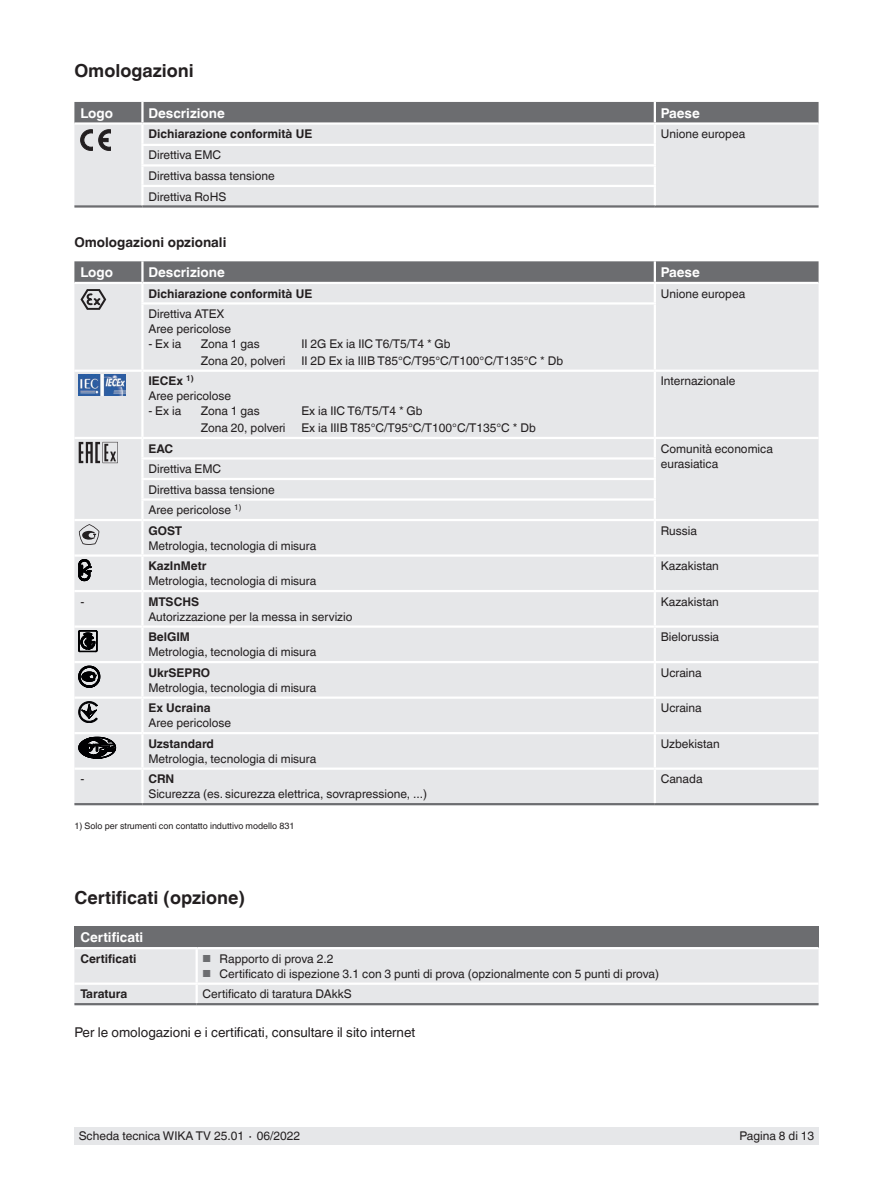
<style>
.page{position:relative;width:893px;height:1188px;background:#fff}
.page>*{position:absolute;margin:0;border:0;box-sizing:border-box;transform-origin:0 0}
.t1{font:700 18px "Helvetica World";color:#231f20}
.t2{font:13.5px "Helvetica World";color:#231f20}
.t3{font:700 13.5px "Helvetica World";color:#fff}
.t4{font:700 13.5px "Helvetica World";color:#231f20}
.t5{font:12px/20.5px "Helvetica World";color:#231f20}
.t6{font:700 12px "Helvetica World";color:#231f20}
.t7{font:9px "Helvetica World";color:#231f20}
.s1{font-weight:700}
.s2{font-size:10.2px;color:#6c6d70}
</style>
<div class="page">
<div style="left:74px;top:1128px;width:745px;height:17px;background:#e6e7e9"></div>
<hr style="left:74px;top:205px;width:68px;height:3px;background:#6c6d70">
<hr style="left:655px;top:205px;width:164px;height:3px;background:#6c6d70">
<hr style="left:142px;top:205px;width:513px;height:3px;background:#6c6d70">
<svg style="left:74px;top:102px;width:745px;height:103px;background:#cecfd1"></svg>
<div style="left:74px;top:310px;width:745px;height:493px;background:#e6e7e9"></div>
<hr style="left:142px;top:437px;width:513px;height:2px;background:#fff">
<hr style="left:141px;top:457px;width:515px;height:3px;background:#fff">
<hr style="left:141px;top:478px;width:515px;height:2px;background:#fff">
<hr style="left:141px;top:498px;width:515px;height:3px;background:#fff">
<hr style="left:142px;top:519px;width:513px;height:2px;background:#fff">
<hr style="left:142px;top:554px;width:513px;height:3px;background:#fff">
<hr style="left:142px;top:768px;width:513px;height:2px;background:#fff">
<hr style="left:141px;top:557px;width:3px;height:33px;background:#fff">
<hr style="left:654px;top:557px;width:2px;height:33px;background:#fff">
<hr style="left:141px;top:628px;width:3px;height:33px;background:#fff">
<hr style="left:654px;top:628px;width:2px;height:33px;background:#fff">
<hr style="left:142px;top:661px;width:513px;height:2px;background:#fff">
<hr style="left:141px;top:663px;width:3px;height:34px;background:#fff">
<hr style="left:655px;top:661px;width:164px;height:2px;background:#fff">
<hr style="left:654px;top:663px;width:2px;height:34px;background:#fff">
<hr style="left:74px;top:661px;width:68px;height:2px;background:#fff">
<hr style="left:74px;top:625px;width:68px;height:3px;background:#fff">
<hr style="left:142px;top:625px;width:513px;height:3px;background:#fff">
<hr style="left:655px;top:625px;width:164px;height:3px;background:#fff">
<hr style="left:74px;top:590px;width:68px;height:2px;background:#fff">
<hr style="left:142px;top:590px;width:513px;height:2px;background:#fff">
<hr style="left:141px;top:592px;width:3px;height:33px;background:#fff">
<hr style="left:655px;top:590px;width:164px;height:2px;background:#fff">
<hr style="left:654px;top:592px;width:2px;height:33px;background:#fff">
<hr style="left:141px;top:734px;width:3px;height:34px;background:#fff">
<hr style="left:654px;top:734px;width:2px;height:34px;background:#fff">
<hr style="left:74px;top:370px;width:68px;height:2px;background:#fff">
<hr style="left:142px;top:370px;width:513px;height:2px;background:#fff">
<hr style="left:74px;top:554px;width:68px;height:3px;background:#fff">
<hr style="left:74px;top:768px;width:68px;height:2px;background:#fff">
<hr style="left:655px;top:554px;width:164px;height:3px;background:#fff">
<hr style="left:655px;top:768px;width:164px;height:2px;background:#fff">
<hr style="left:654px;top:372px;width:2px;height:65px;background:#fff">
<hr style="left:141px;top:372px;width:3px;height:65px;background:#fff">
<hr style="left:74px;top:803px;width:68px;height:2px;background:#6c6d70">
<hr style="left:142px;top:803px;width:513px;height:2px;background:#6c6d70">
<hr style="left:655px;top:803px;width:164px;height:2px;background:#6c6d70">
<hr style="left:141px;top:305px;width:3px;height:65px;background:#fff">
<hr style="left:654px;top:305px;width:2px;height:65px;background:#fff">
<hr style="left:655px;top:370px;width:164px;height:2px;background:#fff">
<hr style="left:74px;top:437px;width:68px;height:2px;background:#fff">
<hr style="left:141px;top:439px;width:3px;height:18px;background:#fff">
<hr style="left:141px;top:460px;width:3px;height:18px;background:#fff">
<hr style="left:141px;top:480px;width:3px;height:18px;background:#fff">
<hr style="left:141px;top:501px;width:3px;height:18px;background:#fff">
<hr style="left:74px;top:519px;width:68px;height:2px;background:#fff">
<hr style="left:655px;top:437px;width:164px;height:2px;background:#fff">
<svg style="left:654px;top:439px;width:2px;height:80px"></svg>
<hr style="left:655px;top:519px;width:164px;height:2px;background:#fff">
<hr style="left:74px;top:697px;width:68px;height:2px;background:#fff">
<hr style="left:74px;top:732px;width:68px;height:2px;background:#fff">
<hr style="left:655px;top:697px;width:164px;height:2px;background:#fff">
<hr style="left:655px;top:732px;width:164px;height:2px;background:#fff">
<hr style="left:142px;top:697px;width:513px;height:2px;background:#fff">
<hr style="left:141px;top:699px;width:3px;height:33px;background:#fff">
<hr style="left:654px;top:699px;width:2px;height:33px;background:#fff">
<hr style="left:142px;top:732px;width:513px;height:2px;background:#fff">
<hr style="left:654px;top:521px;width:2px;height:33px;background:#fff">
<hr style="left:654px;top:770px;width:2px;height:33px;background:#fff">
<hr style="left:141px;top:521px;width:3px;height:33px;background:#fff">
<hr style="left:141px;top:770px;width:3px;height:33px;background:#fff">
<svg style="left:74px;top:261px;width:745px;height:49px;background:#b4b5b7"></svg>
<div style="left:74px;top:927px;width:745px;height:21px;background:#6c6d70"></div>
<hr style="left:74px;top:947px;width:124px;height:2px;background:#fff">
<hr style="left:198px;top:947px;width:621px;height:2px;background:#fff">
<hr style="left:74px;top:1003px;width:123px;height:2px;background:#6c6d70">
<hr style="left:197px;top:1003px;width:622px;height:2px;background:#6c6d70">
<div style="left:74px;top:949px;width:745px;height:55px;background:#e6e7e9"></div>
<hr style="left:198px;top:983px;width:621px;height:2px;background:#fff">
<img style="left:79px;top:375px;width:47px;height:21px">
<svg style="left:79px;top:442px;width:39px;height:21px"></svg>
<svg style="left:79px;top:524px;width:20px;height:21px"></svg>
<svg style="left:79px;top:559px;width:12px;height:22px"></svg>
<svg style="left:79px;top:631px;width:18px;height:21px"></svg>
<svg style="left:79px;top:666px;width:21px;height:21px"></svg>
<svg style="left:79px;top:702px;width:18px;height:21px"></svg>
<svg style="left:79px;top:737px;width:37px;height:22px"></svg>
<h1 class="t1" style="left:74px;top:60px;width:121px">Omologazioni</h1>
<p class="t3" style="left:80px;top:105px;width:34px">Logo</p>
<p class="t3" style="left:148px;top:105px;width:78px">Descrizione</p>
<p class="t3" style="left:661px;top:105px;width:41px">Paese</p>
<p class="t6" style="left:148px;top:127px;width:165px">Dichiarazione conformità UE</p>
<p class="t5" style="left:661px;top:124px;width:86px">Unione europea</p>
<p class="t5" style="left:148px;top:145px;width:128px">Direttiva EMC<br>Direttiva bassa tensione<br>Direttiva RoHS</p>
<p class="t4" style="left:74px;top:234px;width:154px">Omologazioni opzionali</p>
<p class="t3" style="left:80px;top:264px;width:34px">Logo</p>
<p class="t3" style="left:148px;top:264px;width:78px">Descrizione</p>
<p class="t3" style="left:661px;top:264px;width:41px">Paese</p>
<p class="t6" style="left:148px;top:286px;width:165px">Dichiarazione conformità UE</p>
<p class="t5" style="left:661px;top:283px;width:86px">Unione europea</p>
<p class="t5" style="left:148px;top:306px;width:84px;line-height:15px">Direttiva ATEX<br>Aree pericolose</p>
<p class="t5" style="left:148px;top:333px;width:34px">- Ex ia</p>
<p class="t5" style="left:201px;top:333px;width:60px">Zona 1 gas</p>
<p class="t5" style="left:301px;top:333px;width:151px">II 2G Ex ia IIC T6/T5/T4 * Gb</p>
<p class="t5" style="left:201px;top:350px;width:86px">Zona 20, polveri</p>
<p class="t5" style="left:301px;top:350px;width:263px">II 2D Ex ia IIIB T85°C/T95°C/T100°C/T135°C * Db</p>
<p class="t5" style="left:148px;top:374px;width:84px;line-height:15px"><span class="s1">IECEx</span> <sup>1)<br></sup>Aree pericolose</p>
<p class="t5" style="left:148px;top:400px;width:34px">- Ex ia</p>
<p class="t5" style="left:201px;top:400px;width:60px">Zona 1 gas</p>
<p class="t5" style="left:301px;top:400px;width:123px">Ex ia IIC T6/T5/T4 * Gb</p>
<p class="t5" style="left:201px;top:418px;width:86px">Zona 20, polveri</p>
<p class="t5" style="left:301px;top:418px;width:236px">Ex ia IIIB T85°C/T95°C/T100°C/T135°C * Db</p>
<p class="t5" style="left:661px;top:371px;width:76px">Internazionale</p>
<p class="t6" style="left:148px;top:441px;width:26px">EAC</p>
<p class="t5" style="left:661px;top:441px;width:114px;line-height:15px">Comunità economica eurasiatica</p>
<p class="t5" style="left:148px;top:459px;width:128px">Direttiva EMC<br>Direttiva bassa tensione<br>Aree pericolose <sup>1)<br></sup><span class="s1">GOST</span></p>
<p class="t5" style="left:148px;top:535px;width:169px">Metrologia, tecnologia di misura</p>
<p class="t5" style="left:661px;top:520px;width:38px">Russia</p>
<p class="t6" style="left:148px;top:559px;width:60px">KazInMetr</p>
<p class="t5" style="left:148px;top:571px;width:169px">Metrologia, tecnologia di misura</p>
<p class="t5" style="left:661px;top:556px;width:60px">Kazakistan</p>
<p class="t5" style="left:80px;top:591px;width:5px">-</p>
<p class="t6" style="left:148px;top:594px;width:52px">MTSCHS</p>
<p class="t5" style="left:148px;top:606px;width:206px">Autorizzazione per la messa in servizio</p>
<p class="t5" style="left:661px;top:591px;width:60px">Kazakistan</p>
<p class="t6" style="left:148px;top:630px;width:43px">BelGIM</p>
<p class="t5" style="left:148px;top:642px;width:169px">Metrologia, tecnologia di misura</p>
<p class="t5" style="left:661px;top:627px;width:60px">Bielorussia</p>
<p class="t6" style="left:148px;top:666px;width:63px">UkrSEPRO</p>
<p class="t5" style="left:148px;top:677px;width:169px">Metrologia, tecnologia di misura</p>
<p class="t5" style="left:661px;top:662px;width:42px">Ucraina</p>
<p class="t6" style="left:148px;top:701px;width:64px">Ex Ucraina</p>
<p class="t5" style="left:148px;top:713px;width:84px">Aree pericolose</p>
<p class="t5" style="left:661px;top:698px;width:42px">Ucraina</p>
<p class="t6" style="left:148px;top:737px;width:67px">Uzstandard</p>
<p class="t5" style="left:148px;top:748px;width:169px">Metrologia, tecnologia di misura</p>
<p class="t5" style="left:661px;top:733px;width:60px">Uzbekistan</p>
<p class="t5" style="left:80px;top:769px;width:5px">-</p>
<p class="t6" style="left:148px;top:772px;width:27px">CRN</p>
<p class="t5" style="left:148px;top:784px;width:280px">Sicurezza (es. sicurezza elettrica, sovrapressione, ...)</p>
<p class="t5" style="left:661px;top:769px;width:43px">Canada</p>
<p class="t7" style="left:74px;top:821px;width:221px">1) Solo per strumenti con contatto induttivo modello 831</p>
<h1 class="t1" style="left:74px;top:888px;width:172px">Certificati (opzione)</h1>
<p class="t3" style="left:80px;top:930px;width:65px">Certificati</p>
<p class="t6" style="left:80px;top:952px;width:58px">Certificati</p>
<p class="t5" style="left:203px;top:948px;width:132px"><span class="s2">■</span> Rapporto di prova 2.2</p>
<p class="t5" style="left:203px;top:963px;width:458px"><span class="s2">■</span> Certificato di ispezione 3.1 con 3 punti di prova (opzionalmente con 5 punti di prova)</p>
<p class="t6" style="left:80px;top:987px;width:49px">Taratura</p>
<p class="t5" style="left:203px;top:984px;width:151px">Certificato di taratura DAkkS</p>
<p class="t2" style="left:74px;top:1025px;width:342px">Per le omologazioni e i certificati, consultare il sito internet</p>
<p class="t5" style="left:79px;top:1126px;width:223px">Scheda tecnica WIKA TV 25.01 ∙ 06/2022</p>
<p class="t5" style="left:740px;top:1126px;width:76px">Pagina 8 di 13</p>
</div>
